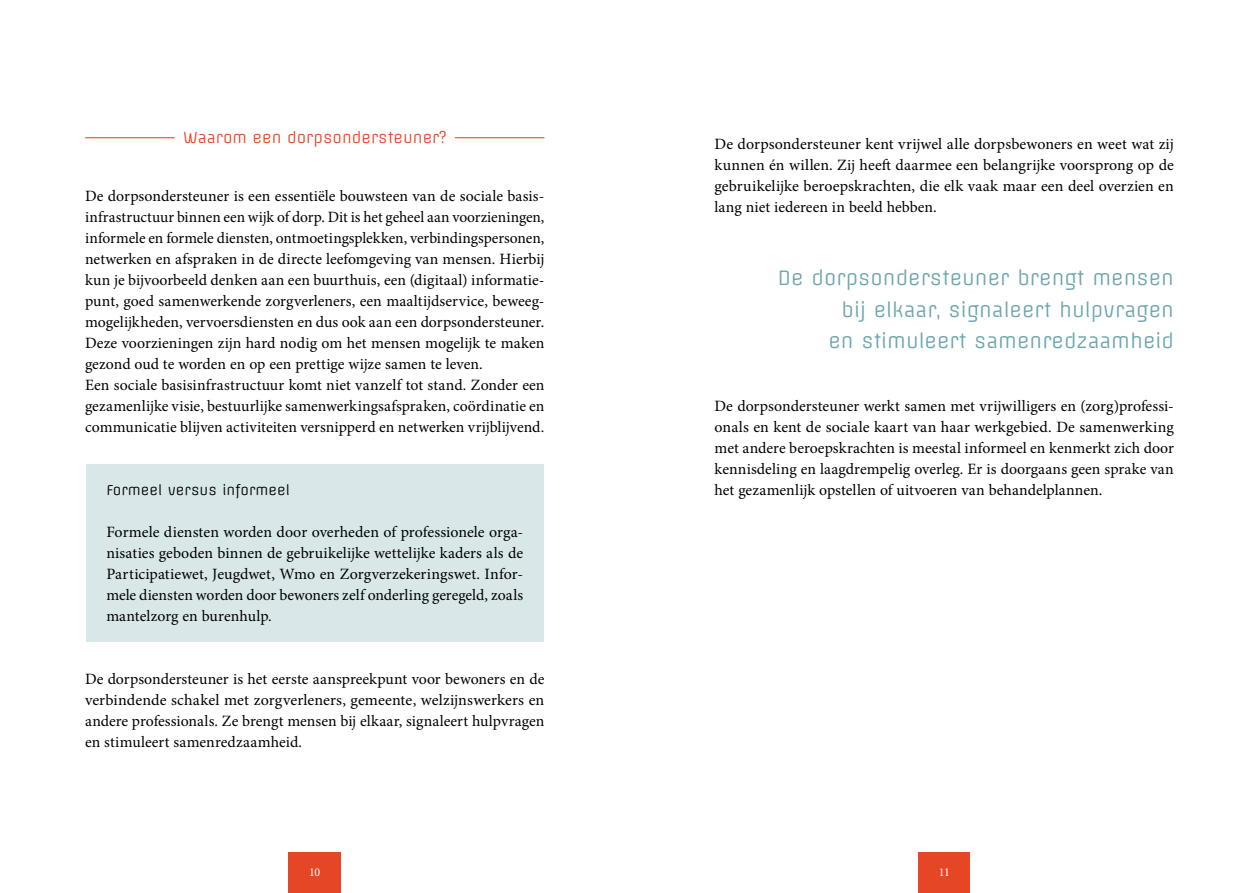
<style>
.page{position:relative;width:1259px;height:893px;background:#fff}
.page>*{position:absolute;margin:0;border:0;box-sizing:border-box;transform-origin:0 0}
.t1{font:19.5px/31.5px "Offside";color:#6ba6af;text-align:right}
.t2{font:15.75px/21px "Minion Pro";color:#000;text-align:justify}
.t3{font:15px "Offside";color:#e54625}
.t4{font:13.5px "Offside";color:#000}
.t5{font:12px "Minion Pro";color:#fff}
</style>
<div class="page">
<div style="left:289px;top:852px;width:52px;height:41px;background:#e54625"></div>
<div style="left:918px;top:852px;width:52px;height:41px;background:#e54625"></div>
<hr style="left:85px;top:137px;width:459px;height:1px;background:#e54625">
<div style="left:175px;top:133px;width:280px;height:22px;background:#fff"></div>
<div style="left:86px;top:465px;width:458px;height:51px;background:#d9e7e9"></div>
<div style="left:86px;top:509px;width:458px;height:133px;background:#d9e7e9"></div>
<p class="t3" style="left:183px;top:128px;width:265px">Waarom een dorpsondersteuner?</p>
<p class="t2" style="left:85px;top:186px;width:461px;text-align:left">De dorpsondersteuner is een essentiële bouwsteen van de sociale basis&shy;infrastructuur binnen een wijk of dorp. Dit is het geheel aan voorzieningen, informele en formele diensten, ontmoetingsplekken, verbindingspersonen, netwerken en afspraken in de directe leefomgeving van mensen. Hierbij kun je bijvoorbeeld denken aan een buurthuis, een (digitaal) informatie&shy;punt, goed samenwerkende zorgverleners, een maaltijdservice, beweeg&shy;mogelijkheden, vervoersdiensten en dus ook aan een dorpsondersteuner.<br>Deze voorzieningen zijn hard nodig om het mensen mogelijk te maken gezond oud te worden en op een prettige wijze samen te leven.<br>Een sociale basisinfrastructuur komt niet vanzelf tot stand. Zonder een gezamenlijke visie, bestuurlijke samenwerkingsafspraken, coördinatie en communicatie blijven activiteiten versnipperd en netwerken vrijblijvend.</p>
<p class="t4" style="left:106px;top:482px;width:185px">Formeel versus informeel</p>
<p class="t2" style="left:106px;top:522px;width:418px">Formele diensten worden door overheden of professionele orga&shy;nisaties geboden binnen de gebruikelijke wettelijke kaders als de Participatiewet, Jeugdwet, Wmo en Zorgverzekeringswet. Infor&shy;mele diensten worden door bewoners zelf onderling geregeld, zoals mantelzorg en burenhulp.</p>
<p class="t2" style="left:85px;top:669px;width:461px">De dorpsondersteuner is het eerste aanspreekpunt voor bewoners en de verbindende schakel met zorgverleners, gemeente, welzijnswerkers en andere professionals. Ze brengt mensen bij elkaar, signaleert hulpvragen en stimuleert samenredzaamheid.</p>
<p class="t2" style="left:714px;top:133px;width:461px">De dorpsondersteuner kent vrijwel alle dorpsbewoners en weet wat zij kunnen én willen. Zij heeft daarmee een belangrijke voorsprong op de gebruikelijke beroepskrachten, die elk vaak maar een deel overzien en lang niet iedereen in beeld hebben.</p>
<p class="t1" style="left:778px;top:262px;width:397px">De dorpsondersteuner brengt mensen bij elkaar, signaleert hulpvragen<br>en stimuleert samenredzaamheid</p>
<p class="t2" style="left:714px;top:396px;width:461px">De dorpsondersteuner werkt samen met vrijwilligers en (zorg)professi&shy;onals en kent de sociale kaart van haar werkgebied. De samenwerking met andere beroepskrachten is meestal informeel en kenmerkt zich door kennisdeling en laagdrempelig overleg. Er is doorgaans geen sprake van het gezamenlijk opstellen of uitvoeren van behandelplannen.</p>
<p class="t5" style="left:309px;top:864px;width:13px">10</p>
<p class="t5" style="left:938px;top:864px;width:13px">11</p>
</div>
